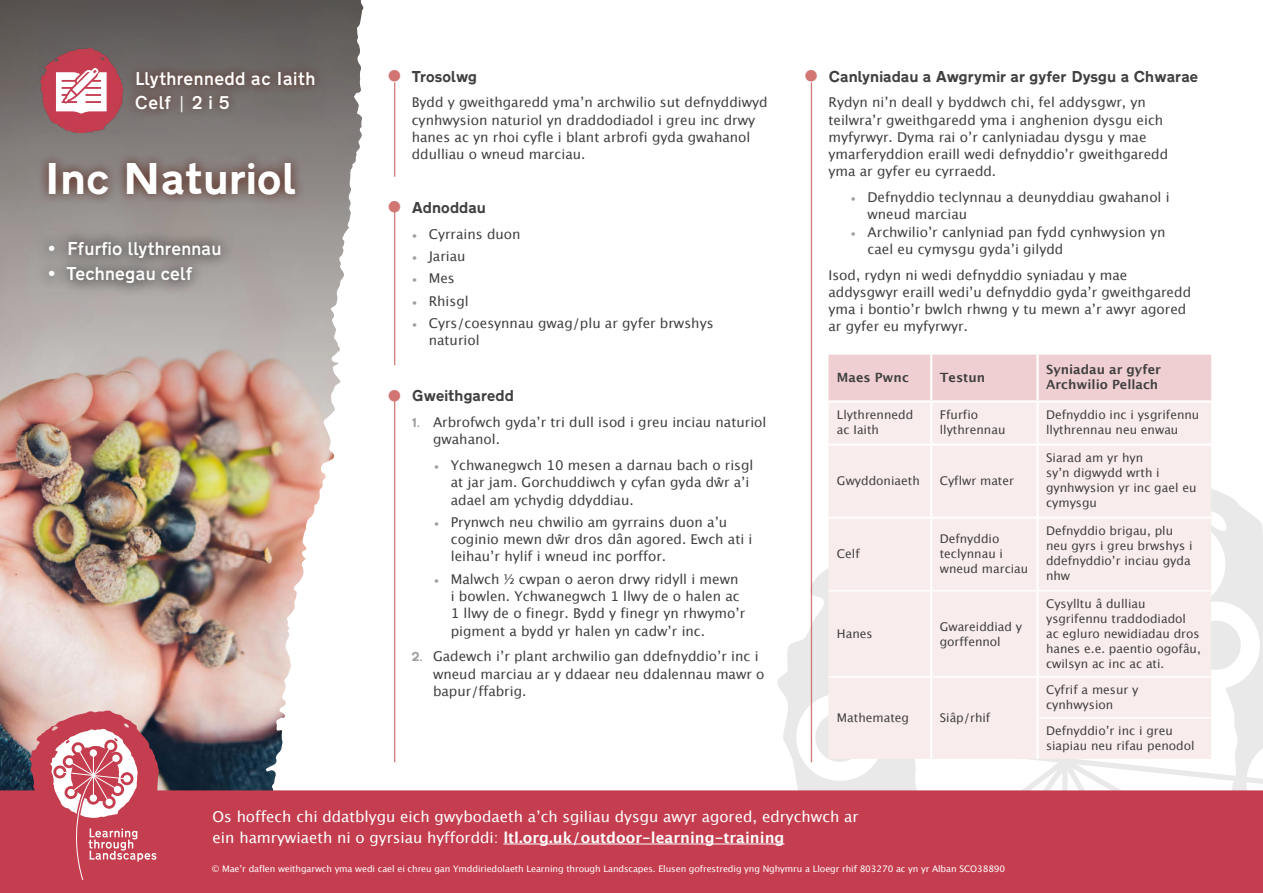
<style>
.page{position:relative;width:1263px;height:893px;background:#fff}
.page>*{position:absolute;margin:0;border:0;box-sizing:border-box;transform-origin:0 0}
.t1{font:700 46.5px "Transport D";color:#fff}
.Topic{font:500 19.5px "Transport D";letter-spacing:-.01em;color:#fff}
.Subtitle{font:500 19.5px/23.4px "Transport D";color:#fff}
.Q{font:700 16.5px "Transport D";letter-spacing:-.005em;color:#404040}
.t2{font:15px/20.2px "Lucida Grande";color:#fff}
.Text_no_indent{font:13.5px/17.2px "Lucida Grande";color:#404040}
.t3{font:700 12.75px/15px "Lucida Grande";color:#404040}
.t4{font:12px/15px "Lucida Grande";color:#404040}
.t5{font:9px "Lucida Grande";letter-spacing:-.01em;color:#fff}
.s1{font-size:10.2px;color:#9f9f9f}
.s2{font-family:"Transport D";font-weight:700;color:#9f9f9f}
.s3{font-family:"Arial"}
.s4{font-weight:700}
</style>
<div class="page">
<svg style="left:777px;top:448px;width:486px;height:262px"></svg>
<svg style="left:814px;top:553px;width:449px;height:157px"></svg>
<img style="left:0;top:481px;width:265px;height:229px">
<img style="left:0;top:0;width:265px;height:481px">
<svg style="left:265px;top:0;width:99px;height:710px"></svg>
<svg style="left:0;top:710px;width:1263px;height:183px;fill:#c53e50"></svg>
<img style="left:39px;top:48px;width:85px;height:85px">
<svg style="left:56px;top:68px;width:51px;height:45px"></svg>
<svg style="left:51px;top:729px;width:105px;height:152px"></svg>
<hr style="left:394px;top:82px;width:1px;height:680px;background:#d27674">
<hr style="left:811px;top:82px;width:1px;height:680px;background:#d27674">
<svg style="left:38px;top:152px;width:268px;height:54px;background:#81716d"></svg>
<svg style="left:125px;top:61px;width:201px;height:60px;background:#706663"></svg>
<svg style="left:36px;top:227px;width:198px;height:70px;background:#948f8d"></svg>
<div style="left:391px;top:177px;width:9px;height:29px;background:#fff"></div>
<div style="left:391px;top:365px;width:9px;height:30px;background:#fff"></div>
<div style="left:828px;top:355px;width:383px;height:45px;background:#f0cfd3"></div>
<div style="left:828px;top:403px;width:383px;height:356px;background:#f9eced"></div>
<hr style="left:931px;top:443px;width:106px;height:3px;background:#fff">
<hr style="left:930px;top:355px;width:2px;height:45px;background:#fff">
<hr style="left:930px;top:402px;width:2px;height:41px;background:#fff">
<hr style="left:828px;top:443px;width:103px;height:3px;background:#fff">
<hr style="left:930px;top:446px;width:2px;height:71px;background:#fff">
<hr style="left:930px;top:519px;width:2px;height:71px;background:#fff">
<hr style="left:930px;top:592px;width:2px;height:84px;background:#fff">
<hr style="left:930px;top:678px;width:2px;height:40px;background:#fff">
<hr style="left:930px;top:718px;width:2px;height:41px;background:#fff">
<hr style="left:828px;top:517px;width:103px;height:2px;background:#fff">
<hr style="left:931px;top:517px;width:106px;height:2px;background:#fff">
<hr style="left:828px;top:590px;width:103px;height:2px;background:#fff">
<hr style="left:931px;top:590px;width:106px;height:2px;background:#fff">
<hr style="left:828px;top:676px;width:103px;height:2px;background:#fff">
<hr style="left:931px;top:676px;width:106px;height:2px;background:#fff">
<hr style="left:1036px;top:355px;width:2px;height:45px;background:#fff">
<hr style="left:1036px;top:402px;width:2px;height:41px;background:#fff">
<hr style="left:1037px;top:443px;width:174px;height:3px;background:#fff">
<hr style="left:1036px;top:446px;width:2px;height:71px;background:#fff">
<hr style="left:1037px;top:517px;width:174px;height:2px;background:#fff">
<hr style="left:1036px;top:519px;width:2px;height:71px;background:#fff">
<hr style="left:1036px;top:592px;width:2px;height:84px;background:#fff">
<hr style="left:1036px;top:678px;width:2px;height:40px;background:#fff">
<hr style="left:1036px;top:718px;width:2px;height:41px;background:#fff">
<hr style="left:1037px;top:590px;width:174px;height:2px;background:#fff">
<hr style="left:1037px;top:676px;width:174px;height:2px;background:#fff">
<hr style="left:1038px;top:717px;width:173px;height:2px;background:#fff">
<hr style="left:503px;top:844px;width:281px;height:1px;background:#fff">
<svg style="left:394px;top:206px;width:2px;height:7px"></svg>
<svg style="left:394px;top:395px;width:2px;height:6px"></svg>
<h2 class="Subtitle" style="left:134px;top:67px;width:183px">Llythrennedd ac Iaith<br>Celf | 2 i 5</h2>
<p class="t1" style="left:44px;top:152px;width:254px">Inc Naturiol</p>
<h2 class="Topic" style="left:45px;top:238px;width:178px">• Ffurfio llythrennau</h2>
<h2 class="Topic" style="left:45px;top:263px;width:149px">• Technegau celf</h2>
<h3 class="Q" style="left:412px;top:67px;width:67px">Trosolwg</h3>
<p class="Text_no_indent" style="left:412px;top:95px;width:358px">Bydd y gweithgaredd yma’n archwilio sut defnyddiwyd cynhwysion naturiol yn draddodiadol i greu inc drwy hanes ac yn rhoi cyfle i blant arbrofi gyda gwahanol ddulliau o wneud marciau.</p>
<h3 class="Q" style="left:412px;top:198px;width:76px">Adnoddau</h3>
<p class="Text_no_indent" style="left:412px;top:226px;width:110px"><span class="s1">•</span> Cyrrains duon</p>
<p class="Text_no_indent" style="left:412px;top:248px;width:55px"><span class="s1">•</span> Jariau</p>
<p class="Text_no_indent" style="left:412px;top:270px;width:45px"><span class="s1">•</span> Mes</p>
<p class="Text_no_indent" style="left:412px;top:293px;width:59px"><span class="s1">•</span> Rhisgl</p>
<p class="Text_no_indent" style="left:429px;top:315px;width:286px;text-indent:-17px"><span class="s1">•</span> Cyrs/coesynnau gwag/plu ar gyfer brwshys naturiol</p>
<h3 class="Q" style="left:412px;top:386px;width:104px">Gweithgaredd</h3>
<p class="Text_no_indent" style="left:433px;top:414px;width:335px;text-indent:-21px"><span class="s2">1.</span> Arbrofwch gyda’r tri dull isod i greu inciau naturiol gwahanol.</p>
<p class="Text_no_indent" style="left:451px;top:457px;width:304px;text-indent:-17px"><span class="s1">•</span> Ychwanegwch 10 mesen a darnau bach o risgl at jar jam. Gorchuddiwch y cyfan gyda d<span class="s3">ŵ</span>r a’i adael am ychydig ddyddiau.</p>
<p class="Text_no_indent" style="left:451px;top:514px;width:303px;text-indent:-17px"><span class="s1">•</span> Prynwch neu chwilio am gyrrains duon a’u coginio mewn d<span class="s3">ŵ</span>r dros dân agored. Ewch ati i leihau’r hylif i wneud inc porffor.</p>
<p class="Text_no_indent" style="left:451px;top:571px;width:296px;text-indent:-17px"><span class="s1">•</span> Malwch ½ cwpan o aeron drwy ridyll i mewn i bowlen. Ychwanegwch 1 llwy de o halen ac 1 llwy de o finegr. Bydd y finegr yn rhwymo’r pigment a bydd yr halen yn cadw’r inc.</p>
<p class="Text_no_indent" style="left:433px;top:648px;width:333px;text-indent:-21px"><span class="s2">2.</span> Gadewch i’r plant archwilio gan ddefnyddio’r inc i wneud marciau ar y ddaear neu ddalennau mawr o bapur/ffabrig.</p>
<h3 class="Q" style="left:828px;top:67px;width:371px">Canlyniadau a Awgrymir ar gyfer Dysgu a Chwarae</h3>
<p class="Text_no_indent" style="left:828px;top:95px;width:341px">Rydyn ni’n deall y byddwch chi, fel addysgwr, yn teilwra’r gweithgaredd yma i anghenion dysgu eich myfyrwyr. Dyma rai o’r canlyniadau dysgu y mae ymarferyddion eraill wedi defnyddio’r gweithgaredd yma ar gyfer eu cyrraedd.</p>
<p class="Text_no_indent" style="left:867px;top:189px;width:304px;text-indent:-17px"><span class="s1">•</span> Defnyddio teclynnau a deunyddiau gwahanol i wneud marciau</p>
<p class="Text_no_indent" style="left:867px;top:224px;width:299px;text-indent:-17px"><span class="s1">•</span> Archwilio’r canlyniad pan fydd cynhwysion yn cael eu cymysgu gyda’i gilydd</p>
<p class="Text_no_indent" style="left:828px;top:267px;width:364px">Isod, rydyn ni wedi defnyddio syniadau y mae addysgwyr eraill wedi’u defnyddio gyda’r gweithgaredd yma i bontio’r bwlch rhwng y tu mewn a’r awyr agored ar gyfer eu myfyrwyr.</p>
<p class="t3" style="left:837px;top:370px;width:73px">Maes Pwnc</p>
<p class="t3" style="left:940px;top:370px;width:47px">Testun</p>
<p class="t3" style="left:1046px;top:363px;width:116px">Syniadau ar gyfer<br>Archwilio Pellach</p>
<p class="t4" style="left:837px;top:408px;width:78px">Llythrennedd ac Iaith</p>
<p class="t4" style="left:940px;top:408px;width:67px">Ffurfio llythrennau</p>
<p class="t4" style="left:1046px;top:408px;width:155px">Defnyddio inc i ysgrifennu llythrennau neu enwau</p>
<p class="t4" style="left:837px;top:473px;width:84px">Gwyddoniaeth</p>
<p class="t4" style="left:940px;top:473px;width:76px">Cyflwr mater</p>
<p class="t4" style="left:1046px;top:451px;width:152px">Siarad am yr hyn<br>sy’n digwydd wrth i gynhwysion yr inc gael eu cymysgu</p>
<p class="t4" style="left:837px;top:546px;width:24px">Celf</p>
<p class="t4" style="left:940px;top:531px;width:90px">Defnyddio teclynnau i wneud marciau</p>
<p class="t4" style="left:1046px;top:524px;width:148px">Defnyddio brigau, plu neu gyrs i greu brwshys i ddefnyddio’r inciau gyda nhw</p>
<p class="t4" style="left:837px;top:627px;width:37px">Hanes</p>
<p class="t4" style="left:940px;top:620px;width:84px">Gwareiddiad y gorffennol</p>
<p class="t4" style="left:837px;top:711px;width:74px">Mathemateg</p>
<p class="t4" style="left:940px;top:711px;width:52px">Siâp/rhif</p>
<p class="t4" style="left:1046px;top:597px;width:156px">Cysylltu â dulliau ysgrifennu traddodiadol ac egluro newidiadau dros hanes e.e. paentio ogofâu, cwilsyn ac inc ac ati.</p>
<p class="t4" style="left:1046px;top:683px;width:94px">Cyfrif a mesur y cynhwysion</p>
<p class="t4" style="left:1046px;top:724px;width:150px">Defnyddio’r inc i greu siapiau neu rifau penodol</p>
<p class="t2" style="left:213px;top:807px;width:647px">Os hoffech chi ddatblygu eich gwybodaeth a’ch sgiliau dysgu awyr agored, edrychwch ar ein hamrywiaeth ni o gyrsiau hyfforddi: <span class="s4">ltl.org.uk/outdoor-learning-training</span></p>
<p class="t5" style="left:212px;top:863px;width:795px">© Mae’r daflen weithgarwch yma wedi cael ei chreu gan Ymddiriedolaeth Learning through Landscapes. Elusen gofrestredig yng Nghymru a Lloegr rhif 803270 ac yn yr Alban SCO38890</p>
</div>
